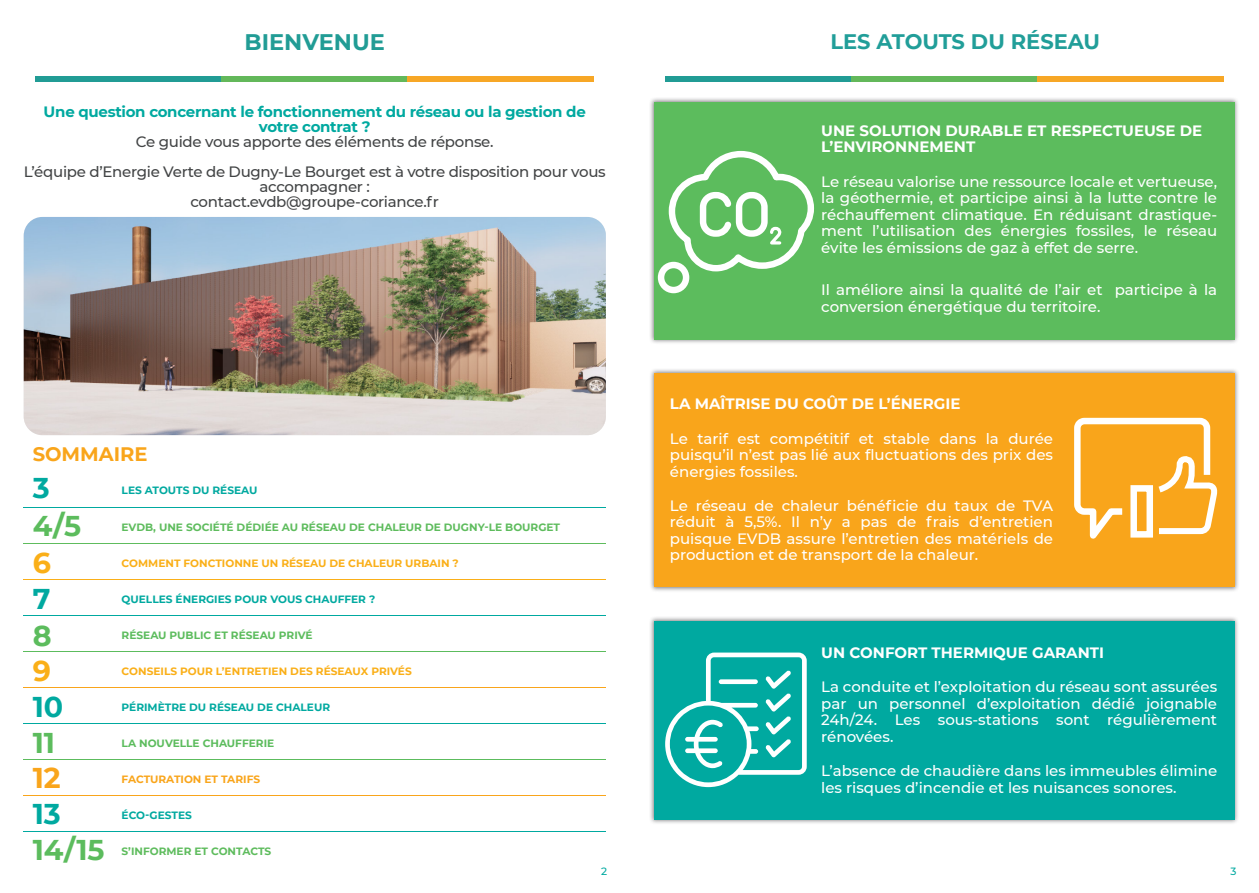
<style>
.page{position:relative;width:1259px;height:893px;background:#fff}
.page>*{position:absolute;margin:0;border:0;box-sizing:border-box;transform-origin:0 0}
.t1{font:700 28.5px "Montserrat";color:#5cbc5d}
.t2{font:700 28.5px "Montserrat";color:#00a9a0}
.t3{font:700 28.5px "Montserrat";color:#faaf18}
.t4{font:700 28.5px "Montserrat";color:#f9a51b}
.t5{font:700 22.5px "Montserrat";color:#219c95}
.t6{font:700 21px "Montserrat";color:#219e99}
.t7{font:700 19.5px "Montserrat";color:#f9a51b}
.Inter{font:500 15px/16.5px "Montserrat";color:#fff;text-align:justify}
.texte_sommaire{font:500 15px/15px "Montserrat";letter-spacing:-.02em;color:#424445;text-align:center}
.Inter-2{font:700 15px/16.5px "Montserrat";color:#fff}
.texte_sommaire-2{font:700 15px/15px "Montserrat";letter-spacing:-.02em;color:#00a9a0;text-align:center}
.t8{font:700 10.65px "Montserrat";color:#00a9a0}
.t9{font:700 10.65px "Montserrat";color:#faaf18}
.t10{font:700 10.65px "Montserrat";color:#5ebc5d}
.t11{font:700 10.65px "Montserrat";color:#5cbc5d}
.t12{font:700 10.65px "Montserrat";color:#f9a51b}
.t13{font:500 10.5px "Montserrat";color:#00a9a0}
</style>
<div class="page">
<div style="left:36px;top:77px;width:186px;height:5px;background:#219c95"></div>
<div style="left:222px;top:77px;width:186px;height:5px;background:#63b85a"></div>
<div style="left:408px;top:77px;width:186px;height:5px;background:#f7a726"></div>
<div style="left:665px;top:77px;width:186px;height:5px;background:#219c95"></div>
<div style="left:851px;top:77px;width:186px;height:5px;background:#63b85a"></div>
<div style="left:1037px;top:77px;width:186px;height:5px;background:#f7a726"></div>
<img style="left:24px;top:217px;width:582px;height:218px">
<hr style="left:24px;top:507px;width:582px;height:1px;background:#00a9a0">
<hr style="left:24px;top:543px;width:582px;height:1px;background:#5ebc5d">
<hr style="left:24px;top:579px;width:582px;height:1px;background:#faaf18">
<hr style="left:24px;top:615px;width:582px;height:1px;background:#00a9a0">
<hr style="left:24px;top:651px;width:582px;height:1px;background:#5cbc5d">
<hr style="left:24px;top:687px;width:582px;height:1px;background:#f9a51b">
<hr style="left:24px;top:723px;width:582px;height:1px;background:#00a9a0">
<hr style="left:24px;top:759px;width:582px;height:1px;background:#5cbc5d">
<hr style="left:24px;top:795px;width:582px;height:1px;background:#f9a51b">
<div style="left:649px;top:616px;width:590px;height:208px;background:#57585a;opacity:.75"></div>
<div style="left:654px;top:621px;width:580px;height:198px;background:#00a9a0"></div>
<div style="left:649px;top:368px;width:590px;height:224px;background:#57585a;opacity:.75"></div>
<div style="left:654px;top:373px;width:580px;height:214px;background:#f9a51b"></div>
<div style="left:649px;top:97px;width:590px;height:247px;background:#57585a;opacity:.75"></div>
<div style="left:654px;top:102px;width:580px;height:237px;background:#5cbc5d"></div>
<div style="left:658px;top:262px;width:31px;height:31px;border:6px solid #fff;border-radius:50%"></div>
<svg style="left:665px;top:150px;width:149px;height:125px"></svg>
<svg style="left:1071px;top:417px;width:151px;height:174px"></svg>
<svg style="left:665px;top:653px;width:141px;height:134px"></svg>
<hr style="left:24px;top:831px;width:582px;height:1px;background:#00a9a0">
<p class="t5" style="left:244px;top:26px;width:142px">BIENVENUE</p>
<p class="texte_sommaire-2" style="left:44px;top:103px;width:544px">Une question concernant le fonctionnement du réseau ou la gestion de votre contrat ?</p>
<p class="texte_sommaire" style="left:136px;top:133px;width:359px">Ce guide vous apporte des éléments de réponse.</p>
<p class="texte_sommaire" style="left:24px;top:163px;width:583px">L’équipe d’Energie Verte de Dugny-Le Bourget est à votre disposition pour vous accompagner :</p>
<p class="texte_sommaire" style="left:190px;top:193px;width:250px">contact.evdb@groupe-coriance.fr</p>
<p class="t7" style="left:33px;top:440px;width:116px">SOMMAIRE</p>
<p class="t2" style="left:33px;top:467px;width:18px">3</p>
<p class="t1" style="left:33px;top:506px;width:50px">4/5</p>
<p class="t3" style="left:33px;top:542px;width:20px">6</p>
<p class="t2" style="left:33px;top:578px;width:19px">7</p>
<p class="t1" style="left:33px;top:615px;width:20px">8</p>
<p class="t3" style="left:33px;top:650px;width:20px">9</p>
<p class="t2" style="left:33px;top:686px;width:32px">10</p>
<p class="t1" style="left:33px;top:722px;width:24px">11</p>
<p class="t4" style="left:33px;top:758px;width:30px">12</p>
<p class="t8" style="left:122px;top:482px;width:137px">LES ATOUTS DU RÉSEAU</p>
<p class="t10" style="left:122px;top:520px;width:440px">EVDB, UNE SOCIÉTÉ DÉDIÉE AU RÉSEAU DE CHALEUR DE DUGNY-LE BOURGET</p>
<p class="t9" style="left:122px;top:556px;width:339px">COMMENT FONCTIONNE UN RÉSEAU DE CHALEUR URBAIN ?</p>
<p class="t8" style="left:122px;top:592px;width:255px">QUELLES ÉNERGIES POUR VOUS CHAUFFER ?</p>
<p class="t11" style="left:122px;top:628px;width:192px">RÉSEAU PUBLIC ET RÉSEAU PRIVÉ</p>
<p class="t9" style="left:122px;top:664px;width:292px">CONSEILS POUR L’ENTRETIEN DES RÉSEAUX PRIVÉS</p>
<p class="t8" style="left:122px;top:699px;width:210px">PÉRIMÈTRE DU RÉSEAU DE CHALEUR</p>
<p class="t11" style="left:122px;top:735px;width:154px">LA NOUVELLE CHAUFFERIE</p>
<p class="t12" style="left:122px;top:771px;width:140px">FACTURATION ET TARIFS</p>
<p class="t2" style="left:33px;top:794px;width:30px">13</p>
<p class="t1" style="left:33px;top:829px;width:73px">14/15</p>
<p class="t10" style="left:122px;top:844px;width:151px">S’INFORMER ET CONTACTS</p>
<p class="t8" style="left:122px;top:807px;width:72px">ÉCO-GESTES</p>
<p class="t13" style="left:601px;top:864px;width:8px">2</p>
<p class="t6" style="left:830px;top:27px;width:271px">LES ATOUTS DU RÉSEAU</p>
<p class="Inter-2" style="left:821px;top:122px;width:382px">UNE SOLUTION DURABLE ET RESPECTUEUSE DE<br>L’ENVIRONNEMENT</p>
<p class="Inter" style="left:821px;top:173px;width:397px">Le réseau valorise une ressource locale et vertueuse, la géothermie, et participe ainsi à la lutte contre le réchauffement climatique. En réduisant drastique&shy;ment l’utilisation des énergies fossiles, le réseau évite les émissions de gaz à effet de serre.</p>
<p class="Inter" style="left:821px;top:281px;width:397px">Il améliore ainsi la qualité de l’air et participe à la conversion énergétique du territoire.</p>
<p class="Inter-2" style="left:670px;top:395px;width:292px">LA MAÎTRISE DU COÛT DE L’ÉNERGIE</p>
<p class="Inter" style="left:670px;top:429px;width:385px">Le tarif est compétitif et stable dans la durée puisqu’il n’est pas lié aux fluctuations des prix des énergies fossiles.</p>
<p class="Inter" style="left:670px;top:497px;width:385px">Le réseau de chaleur bénéficie du taux de TVA réduit à 5,5%. Il n’y a pas de frais d’entretien puisque EVDB assure l’entretien des matériels de production et de transport de la chaleur.</p>
<p class="Inter-2" style="left:821px;top:643px;width:284px">UN CONFORT THERMIQUE GARANTI</p>
<p class="Inter" style="left:821px;top:678px;width:397px">La conduite et l’exploitation du réseau sont assurées par un personnel d’exploitation dédié joignable 24h/24. Les sous-stations sont régulièrement rénovées.</p>
<p class="Inter" style="left:821px;top:762px;width:397px">L’absence de chaudière dans les immeubles élimine les risques d’incendie et les nuisances sonores.</p>
<p class="t13" style="left:1230px;top:864px;width:8px">3</p>
</div>
